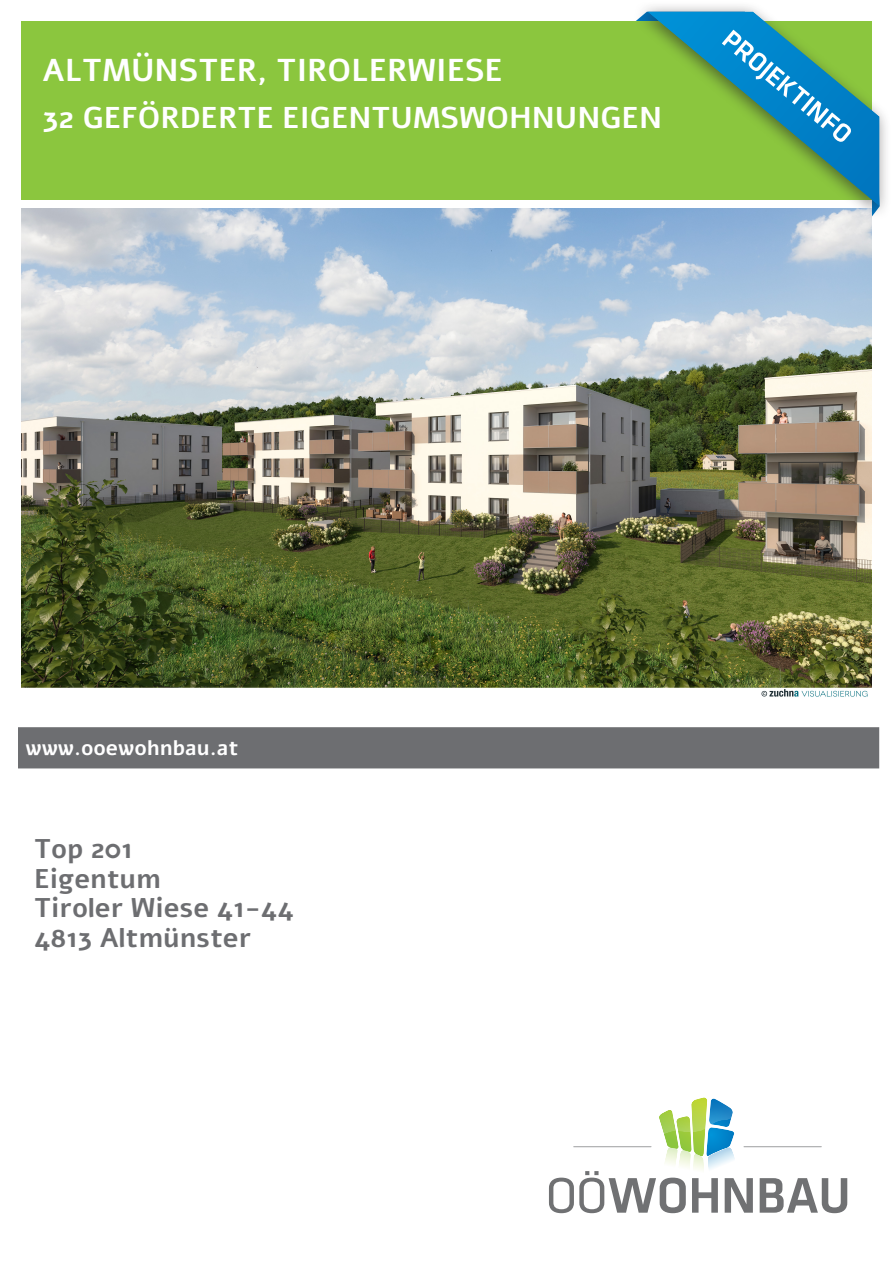
<style>
.page{position:relative;width:893px;height:1263px;background:#fff}
.page>*{position:absolute;margin:0;border:0;box-sizing:border-box;transform-origin:0 0}
.t1{font:700 31.5px "Alef";color:#fff}
.t2{font:700 30px "Alef";color:#fff}
.t3{font:700 27px/29.5px "Alef";color:#6d6e71}
.t4{font:700 21px "Alef";color:#fff}
</style>
<div class="page">
<div style="left:21px;top:21px;width:851px;height:178px;background:#8bc63e"></div>
<hr style="left:744px;top:1146px;width:77px;height:1px;background:#9d9ea0">
<svg style="left:760px;top:1178px;width:87px;height:35px"></svg>
<svg style="left:549px;top:1097px;width:204px;height:116px"></svg>
<div style="left:633px;top:1px;width:258px;height:221px;background:#231f20;opacity:.55"></div>
<svg style="left:614px;top:12px;width:266px;height:210px"></svg>
<div style="left:26px;top:735px;width:846px;height:26px;background:#6d6e71"></div>
<div style="left:18px;top:727px;width:861px;height:41px;border:8px solid #6d6e71"></div>
<img style="left:21px;top:208px;width:851px;height:489px">
<div style="left:26px;top:735px;width:212px;height:26px;background:#6d6e71"></div>
<p class="t1" style="left:43px;top:49px;width:462px">ALTMÜNSTER, TIROLERWIESE</p>
<p class="t2" style="left:43px;top:97px;width:621px">32 GEFÖRDERTE EIGENTUMSWOHNUNGEN</p>
<p class="t4" style="left:26px;top:733px;width:214px">www.ooewohnbau.at</p>
<p class="t3" style="left:34px;top:834px;width:261px">Top 201<br>Eigentum<br>Tiroler Wiese 41-44<br>4813 Altmünster</p>
</div>
